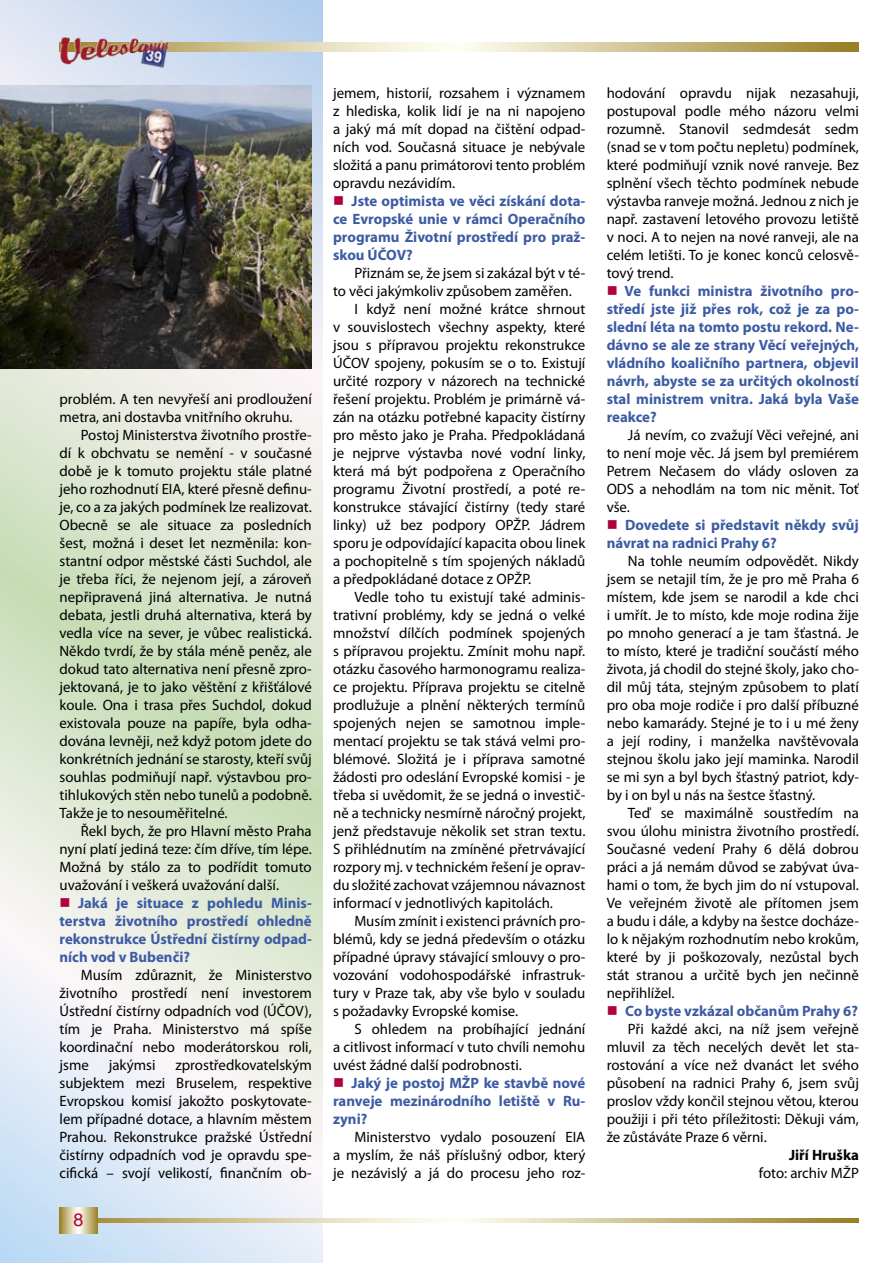
<style>
.page{position:relative;width:893px;height:1263px;background:#fff}
.page>*{position:absolute;margin:0;border:0;box-sizing:border-box;transform-origin:0 0}
.t1{font:18px "Helvetica CE";color:#b10042}
.Normln{font:15px/18px "Myriad Pro";color:#000;text-align:justify}
.Normln-2{font:700 15px/18px "Myriad Pro";color:#3c5ba3;text-align:justify}
.Normln-3{font:700 15px "Myriad Pro";color:#000}
.s1{color:#b10042}
</style>
<div class="page">
<svg style="left:0;top:0;width:322px;height:1263px;background:#dee7dd"></svg>
<svg style="left:98px;top:1218px;width:761px;height:4px;background:#d1c596"></svg>
<svg style="left:60px;top:1207px;width:38px;height:26px"></svg>
<img style="left:0;top:85px;width:312px;height:283px">
<svg style="left:173px;top:43px;width:686px;height:8px;background:#d4c99d"></svg>
<img style="left:57px;top:35px;width:116px;height:34px">
<p class="Normln" style="left:60px;top:390px;width:254px">problém. A ten nevyřeší ani prodloužení metra, ani dostavba vnitřního okruhu.</p>
<p class="Normln" style="left:60px;top:426px;width:254px;text-indent:21px">Postoj Ministerstva životního prostře&shy;dí k obchvatu se nemění - v současné době je k tomuto projektu stále platné jeho rozhodnutí EIA, které přesně definu&shy;je, co a za jakých podmínek lze realizovat.<br>Obecně se ale situace za posledních šest, možná i deset let nezměnila: kon&shy;stantní odpor městské části Suchdol, ale je třeba říci, že nejenom její, a zároveň nepřipravená jiná alternativa. Je nutná debata, jestli druhá alternativa, která by vedla více na sever, je vůbec realistická.<br>Někdo tvrdí, že by stála méně peněz, ale dokud tato alternativa není přesně zpro&shy;jektovaná, je to jako věštění z křišťálové koule. Ona i trasa přes Suchdol, dokud existovala pouze na papíře, byla odha&shy;dována levněji, než když potom jdete do konkrétních jednání se starosty, kteří svůj souhlas podmiňují např. výstavbou pro&shy;tihlukových stěn nebo tunelů a podobně.<br>Takže je to nesouměřitelné.</p>
<p class="Normln" style="left:60px;top:822px;width:254px;text-indent:21px">Řekl bych, že pro Hlavní město Praha nyní platí jediná teze: čím dříve, tím lépe.<br>Možná by stálo za to podřídit tomuto uvažování i veškerá uvažování další.</p>
<p class="Normln-2" style="left:60px;top:894px;width:254px"><span class="s1">■</span> Jaká je situace z pohledu Minis&shy;terstva životního prostředí ohledně rekonstrukce Ústřední čistírny odpad&shy;ních vod v Bubenči?</p>
<p class="Normln" style="left:60px;top:966px;width:254px;text-indent:21px">Musím zdůraznit, že Ministerstvo životního prostředí není investorem Ústřední čistírny odpadních vod (ÚČOV), tím je Praha. Ministerstvo má spíše koordinační nebo moderátorskou roli, jsme</p>
<p class="Normln" style="left:60px;top:1056px;width:254px;text-indent:116px">zprostředkovatelským subjektem mezi Bruselem, respektive Evropskou komisí jakožto poskytovate&shy;lem případné dotace, a hlavním městem Prahou. Rekonstrukce pražské Ústřední čistírny odpadních vod je opravdu spe&shy;cifická – svojí velikostí, finančním ob-</p>
<p class="Normln" style="left:109px;top:1056px;width:48px">jakýmsi</p>
<p class="t1" style="left:74px;top:1207px;width:12px">8</p>
<p class="Normln" style="left:333px;top:84px;width:254px">jemem, historií, rozsahem i významem z hlediska, kolik lidí je na ni napojeno a jaký má mít dopad na čištění odpad&shy;ních vod. Současná situace je nebývale složitá a panu primátorovi tento problém opravdu nezávidím.</p>
<p class="Normln-2" style="left:333px;top:192px;width:254px"><span class="s1">■</span> Jste optimista ve věci získání dota&shy;ce Evropské unie v rámci Operačního programu Životní prostředí pro praž&shy;skou ÚČOV?</p>
<p class="Normln" style="left:333px;top:264px;width:254px;text-indent:21px">Přiznám se, že jsem si zakázal být v té&shy;to věci jakýmkoliv způsobem zaměřen.</p>
<p class="Normln" style="left:333px;top:300px;width:254px;text-indent:21px">I když není možné krátce shrnout v souvislostech všechny aspekty, které jsou s přípravou projektu rekonstrukce ÚČOV spojeny, pokusím se o to. Existují určité rozpory v názorech na technické řešení projektu. Problém je primárně vá&shy;zán na otázku potřebné kapacity čistírny pro město jako je Praha. Předpokládaná je nejprve výstavba nové vodní linky, která má být podpořena z Operačního programu Životní prostředí, a poté re&shy;konstrukce stávající čistírny (tedy staré linky) už bez podpory OPŽP. Jádrem sporu je odpovídající kapacita obou linek a pochopitelně s tím spojených nákladů a předpokládané dotace z OPŽP.</p>
<p class="Normln" style="left:333px;top:588px;width:254px;text-indent:21px">Vedle toho tu existují také adminis&shy;trativní problémy, kdy se jedná o velké množství dílčích podmínek spojených s přípravou projektu. Zmínit mohu např. otázku časového harmonogramu realiza&shy;ce projektu. Příprava projektu se citelně prodlužuje a plnění některých termínů spojených nejen se samotnou imple&shy;mentací projektu se tak stává velmi pro&shy;blémové. Složitá je i příprava samotné žádosti pro odeslání Evropské komisi - je třeba si uvědomit, že se jedná o investič&shy;ně a technicky nesmírně náročný projekt, jenž představuje několik set stran textu.<br>S přihlédnutím na zmíněné přetrvávající rozpory mj. v technickém řešení je oprav&shy;du složité zachovat vzájemnou návaznost informací v jednotlivých kapitolách.</p>
<p class="Normln" style="left:333px;top:912px;width:254px;text-indent:21px">Musím zmínit i existenci právních pro&shy;blémů, kdy se jedná především o otázku případné úpravy stávající smlouvy o pro&shy;vozování vodohospodářské infrastruk&shy;tury v Praze tak, aby vše bylo v souladu s požadavky Evropské komise.</p>
<p class="Normln" style="left:333px;top:1020px;width:254px;text-indent:21px">S ohledem na probíhající jednání a citlivost informací v tuto chvíli nemohu uvést žádné další podrobnosti.</p>
<p class="Normln-2" style="left:333px;top:1074px;width:254px"><span class="s1">■</span> Jaký je postoj MŽP ke stavbě nové ranveje mezinárodního letiště v Ru&shy;zyni?</p>
<p class="Normln" style="left:333px;top:1128px;width:254px;text-indent:21px">Ministerstvo vydalo posouzení EIA a myslím, že náš příslušný odbor, který je nezávislý a já do procesu jeho roz-</p>
<p class="Normln" style="left:607px;top:84px;width:254px">hodování opravdu nijak nezasahuji, postupoval podle mého názoru velmi rozumně. Stanovil sedmdesát sedm (snad se v tom počtu nepletu) podmínek, které podmiňují vznik nové ranveje. Bez splnění všech těchto podmínek nebude výstavba ranveje možná. Jednou z nich je např. zastavení letového provozu letiště v noci. A to nejen na nové ranveji, ale na celém letišti. To je konec konců celosvě&shy;tový trend.</p>
<p class="Normln-2" style="left:607px;top:282px;width:254px"><span class="s1">■</span> Ve funkci ministra životního pro&shy;středí jste již přes rok, což je za po&shy;slední léta na tomto postu rekord. Ne&shy;dávno se ale ze strany Věcí veřejných, vládního koaličního partnera, objevil návrh, abyste se za určitých okolností stal ministrem vnitra. Jaká byla Vaše reakce?</p>
<p class="Normln" style="left:607px;top:426px;width:254px;text-indent:21px">Já nevím, co zvažují Věci veřejné, ani to není moje věc. Já jsem byl premiérem Petrem Nečasem do vlády osloven za ODS a nehodlám na tom nic měnit. Toť vše.</p>
<p class="Normln-2" style="left:607px;top:516px;width:254px"><span class="s1">■</span> Dovedete si představit někdy svůj návrat na radnici Prahy 6?</p>
<p class="Normln" style="left:607px;top:552px;width:254px;text-indent:21px">Na tohle neumím odpovědět. Nikdy jsem se netajil tím, že je pro mě Praha 6 místem, kde jsem se narodil a kde chci i umřít. Je to místo, kde moje rodina žije po mnoho generací a je tam šťastná. Je to místo, které je tradiční součástí mého života, já chodil do stejné školy, jako cho&shy;dil můj táta, stejným způsobem to platí pro oba moje rodiče i pro další příbuzné nebo kamarády. Stejné je to i u mé ženy a její rodiny, i manželka navštěvovala stejnou školu jako její maminka. Narodil se mi syn a byl bych šťastný patriot, kdy&shy;by i on byl u nás na šestce šťastný.</p>
<p class="Normln" style="left:607px;top:804px;width:254px;text-indent:21px">Teď se maximálně soustředím na svou úlohu ministra životního prostředí.<br>Současné vedení Prahy 6 dělá dobrou práci a já nemám důvod se zabývat úva&shy;hami o tom, že bych jim do ní vstupoval.<br>Ve veřejném životě ale přítomen jsem a budu i dále, a kdyby na šestce docháze&shy;lo k nějakým rozhodnutím nebo krokům, které by ji poškozovaly, nezůstal bych stát stranou a určitě bych jen nečinně nepřihlížel.</p>
<p class="Normln-2" style="left:607px;top:1002px;width:253px"><span class="s1">■</span> Co byste vzkázal občanům Prahy 6?</p>
<p class="Normln" style="left:607px;top:1020px;width:254px;text-indent:21px">Při každé akci, na níž jsem veřejně mluvil za těch necelých devět let sta&shy;rostování a více než dvanáct let svého působení na radnici Prahy 6, jsem svůj proslov vždy končil stejnou větou, kterou použiji i při této příležitosti: Děkuji vám, že zůstáváte Praze 6 věrni.</p>
<p class="Normln-3" style="left:789px;top:1146px;width:71px">Jiří Hruška</p>
<p class="Normln" style="left:759px;top:1164px;width:102px">foto: archiv MŽP</p>
</div>
